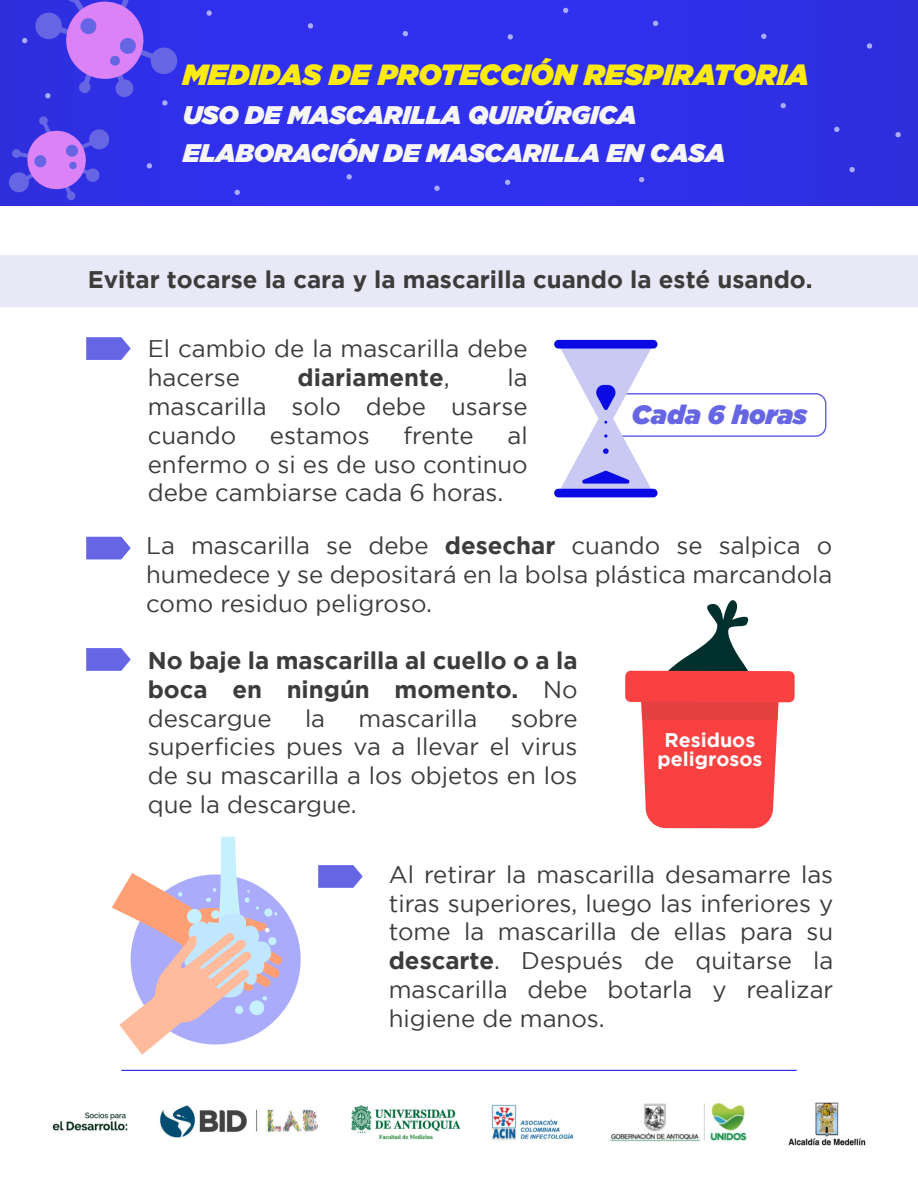
<style>
.page{position:relative;width:918px;height:1188px;background:#fff}
.page>*{position:absolute;margin:0;border:0;box-sizing:border-box;transform-origin:0 0}
.t1{font:italic 900 29.25px "Gotham";color:#fcea10}
.t2{font:italic 900 26.55px "Gotham";color:#6666e5}
.t3{font:italic 900 25.5px "Gotham";color:#f6f6f6}
.t4{font:24px/28.8px "Gotham";color:#3c3c3b;text-align:justify}
.t5{font:700 24px/28.8px "Gotham";color:#3c3c3b;text-align:justify}
.t6{font:700 19.8px/19.6px "Gotham";color:#fff;text-align:center}
.s1{font-weight:400}
.s2{font-weight:700}
</style>
<div class="page">
<div style="left:0;top:255px;width:918px;height:52px;background:#e8e8f7"></div>
<hr style="left:121px;top:1070px;width:676px;height:1px;background:#0a0ae5">
<div style="left:600px;top:393px;width:226px;height:44px;border:2px solid #6666e5;border-radius:10px"></div>
<svg style="left:558px;top:349px;width:95px;height:140px"></svg>
<div style="left:554px;top:489px;width:104px;height:8px;background:#0a0ae5;border-radius:4px"></div>
<div style="left:554px;top:340px;width:104px;height:9px;background:#0a0ae5;border-radius:4px"></div>
<svg style="left:86px;top:337px;width:45px;height:23px"></svg>
<svg style="left:86px;top:537px;width:45px;height:22px"></svg>
<svg style="left:86px;top:648px;width:45px;height:23px"></svg>
<svg style="left:318px;top:865px;width:45px;height:23px"></svg>
<svg style="left:626px;top:600px;width:152px;height:228px"></svg>
<div style="left:625px;top:671px;width:170px;height:31px;background:#f94141;border-radius:6px"></div>
<div style="left:131px;top:875px;width:170px;height:170px;background:#ababfb;border-radius:50%"></div>
<svg style="left:112px;top:837px;width:172px;height:218px"></svg>
<img style="left:52px;top:1102px;width:814px;height:44px">
<div style="left:0;top:0;width:918px;height:206px;background:linear-gradient(to right,#3030eb,#2f2fe7)"></div>
<svg style="left:147px;top:163px;width:5px;height:6px"></svg>
<svg style="left:235px;top:190px;width:5px;height:5px"></svg>
<svg style="left:505px;top:180px;width:5px;height:5px"></svg>
<svg style="left:434px;top:186px;width:6px;height:5px"></svg>
<svg style="left:563px;top:8px;width:5px;height:5px"></svg>
<svg style="left:403px;top:31px;width:5px;height:5px"></svg>
<svg style="left:308px;top:23px;width:5px;height:6px"></svg>
<svg style="left:206px;top:10px;width:6px;height:6px"></svg>
<svg style="left:22px;top:38px;width:5px;height:5px"></svg>
<svg style="left:347px;top:174px;width:5px;height:6px"></svg>
<svg style="left:508px;top:34px;width:5px;height:6px"></svg>
<svg style="left:639px;top:177px;width:5px;height:5px"></svg>
<svg style="left:653px;top:21px;width:5px;height:5px"></svg>
<svg style="left:761px;top:34px;width:5px;height:5px"></svg>
<svg style="left:895px;top:132px;width:6px;height:5px"></svg>
<svg style="left:867px;top:43px;width:5px;height:6px"></svg>
<svg style="left:781px;top:103px;width:5px;height:5px"></svg>
<svg style="left:834px;top:127px;width:6px;height:5px"></svg>
<svg style="left:849px;top:167px;width:6px;height:5px"></svg>
<svg style="left:8px;top:116px;width:102px;height:85px;background:#674ee7"></svg>
<svg style="left:33px;top:0;width:146px;height:106px;background:#664de9"></svg>
<p class="t1" style="left:183px;top:57px;width:628px">MEDIDAS DE PROTECCIÓN RESPIRATORIA</p>
<p class="t3" style="left:183px;top:100px;width:455px">USO DE MASCARILLA QUIRÚRGICA</p>
<p class="t3" style="left:183px;top:138px;width:544px">ELABORACIÓN DE MASCARILLA EN CASA</p>
<p class="t5" style="left:88px;top:264px;width:726px">Evitar tocarse la cara y la mascarilla cuando la esté usando.</p>
<p class="t4" style="left:148px;top:334px;width:381px">El cambio de la mascarilla debe hacerse</p>
<p class="t4" style="left:148px;top:363px;width:381px;text-indent:360px">la mascarilla solo debe usarse cuando</p>
<p class="t5" style="left:298px;top:363px;width:154px">diariamente<span class="s1">,</span></p>
<p class="t2" style="left:632px;top:399px;width:177px">Cada 6 horas</p>
<p class="t4" style="left:270px;top:421px;width:101px">estamos</p>
<p class="t4" style="left:403px;top:421px;width:72px">frente</p>
<p class="t4" style="left:148px;top:421px;width:382px;text-indent:360px">al enfermo o si es de uso continuo debe cambiarse cada 6 horas.</p>
<p class="t4" style="left:146px;top:531px;width:688px">La mascarilla se debe <span class="s2">desechar</span> cuando se salpica o humedece y se depositará en la bolsa plástica marcandola como residuo peligroso.</p>
<p class="t5" style="left:148px;top:645px;width:431px">No baje la mascarilla al cuello o a la boca en ningún momento. <span class="s1">No descargue</span></p>
<p class="t4" style="left:148px;top:703px;width:431px;text-indent:363px">sobre superficies pues va a llevar el virus de su mascarilla a los objetos en los que la descargue.</p>
<p class="t4" style="left:305px;top:703px;width:22px">la</p>
<p class="t4" style="left:359px;top:703px;width:120px">mascarilla</p>
<p class="t6" style="left:657px;top:730px;width:107px">Residuos peligrosos</p>
<p class="t4" style="left:389px;top:860px;width:446px">Al retirar la mascarilla desamarre las tiras superiores, luego las inferiores y tome la mascarilla de ellas para su <span class="s2">descarte</span>. Después de quitarse la mascarilla debe botarla y realizar higiene de manos.</p>
</div>
